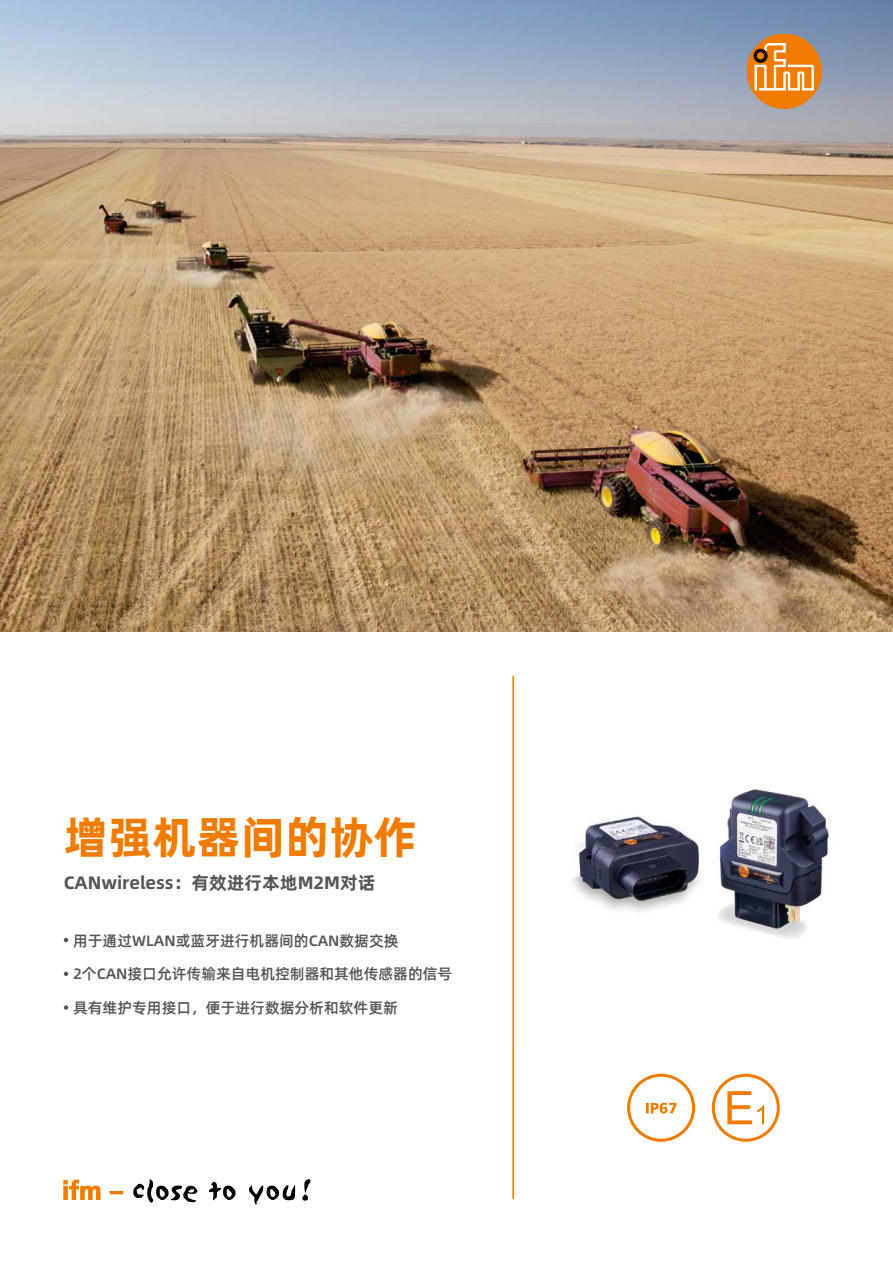
<style>
.page{position:relative;width:893px;height:1263px;background:#fff}
.page>*{position:absolute;margin:0;border:0;box-sizing:border-box;transform-origin:0 0}
.Titel_Headline_30pt{font:45px "Alibaba Pu Hui Ti B";color:#ef7c00}
.Titel_Subheadline_12{font:18px "Alibaba Pu Hui Ti B";color:#565656}
.Features{font:15px "Alibaba Pu Hui Ti M";color:#565656}
</style>
<div class="page">
<img style="left:572px;top:789px;width:257px;height:149px">
<img style="left:0;top:0;width:893px;height:631px">
<svg style="left:64px;top:1180px;width:36px;height:20px"></svg>
<svg style="left:110px;top:1191px;width:13px;height:3px"></svg>
<svg style="left:133px;top:1179px;width:64px;height:24px"></svg>
<svg style="left:209px;top:1182px;width:27px;height:18px"></svg>
<svg style="left:249px;top:1185px;width:46px;height:19px"></svg>
<svg style="left:302px;top:1179px;width:8px;height:22px"></svg>
<hr style="left:512px;top:676px;width:2px;height:523px;background:#ef7c00">
<div style="left:747px;top:34px;width:74px;height:74px;background:#ef7c00;border-radius:50%"></div>
<div style="left:747px;top:34px;width:74px;height:74px;border:1px solid #ef7c00;border-radius:50%"></div>
<svg style="left:754px;top:43px;width:60px;height:47px"></svg>
<svg style="left:64px;top:938px;width:4px;height:4px"></svg>
<svg style="left:64px;top:971px;width:4px;height:5px"></svg>
<svg style="left:64px;top:1005px;width:4px;height:5px"></svg>
<svg style="left:712px;top:1074px;width:68px;height:68px"></svg>
<svg style="left:627px;top:1074px;width:68px;height:68px"></svg>
<p class="Titel_Headline_30pt" style="left:64px;top:802px;width:356px">增强机器间的协作</p>
<p class="Titel_Subheadline_12" style="left:64px;top:868px;width:313px">CANwireless：有效进行本地M2M对话</p>
<p class="Features" style="left:73px;top:928px;width:327px">用于通过WLAN或蓝牙进行机器间的CAN数据交换</p>
<p class="Features" style="left:73px;top:962px;width:381px">2个CAN接口允许传输来自电机控制器和其他传感器的信号</p>
<p class="Features" style="left:73px;top:996px;width:326px">具有维护专用接口，便于进行数据分析和软件更新</p>
</div>
